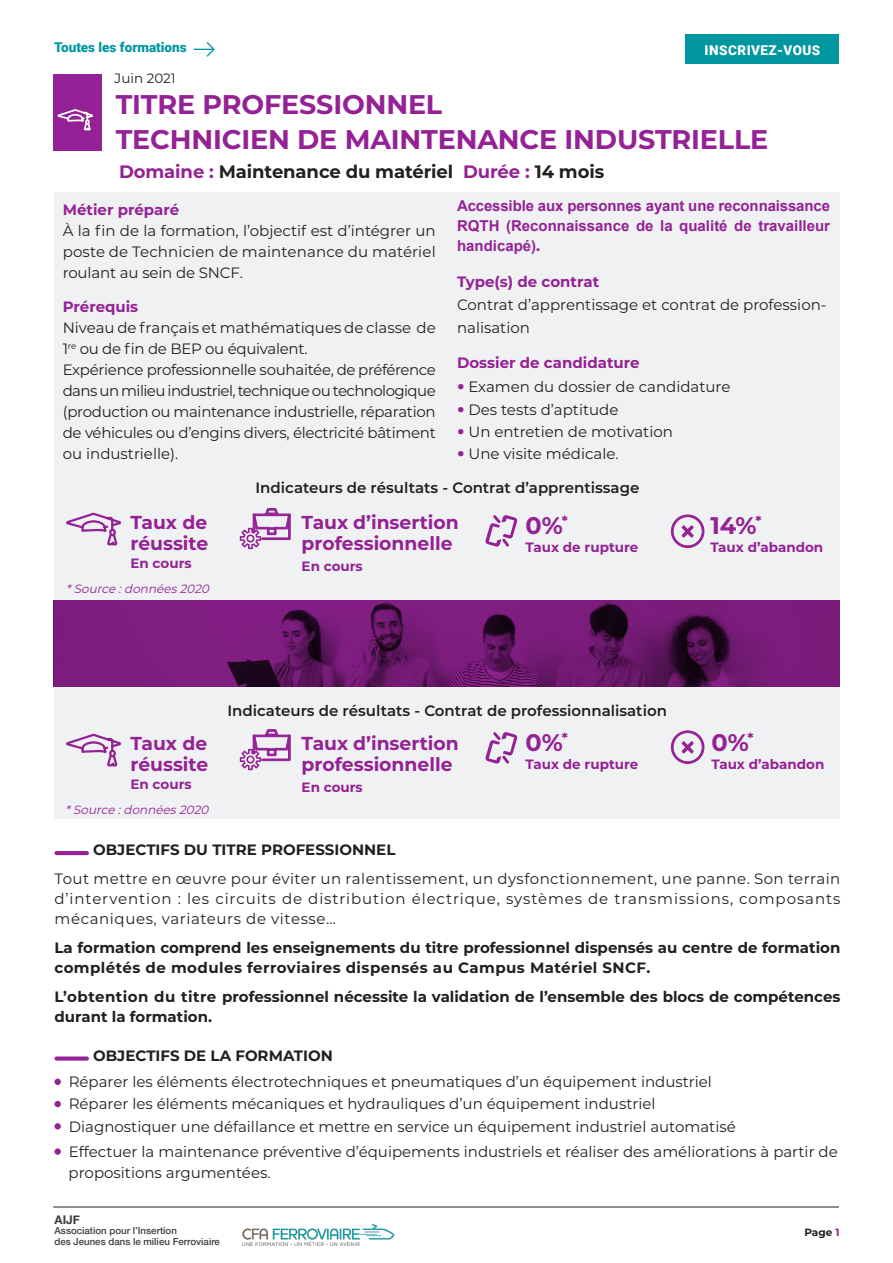
<style>
.page{position:relative;width:893px;height:1263px;background:#fff}
.page>*{position:absolute;margin:0;border:0;box-sizing:border-box;transform-origin:0 0}
.t1{font:700 27px "Montserrat";letter-spacing:-.005em;color:#942195}
.t2{font:700 24px "Montserrat";color:#942195}
.t3{font:700 18.75px/21px "Montserrat";color:#942195}
.t4{font:700 18px "Montserrat";letter-spacing:-.005em;color:#231f20}
.t5{font:15px/21px "Montserrat";color:#231f20;text-align:justify}
.t6{font:700 15px/20.2px "Montserrat";color:#231f20}
.t7{font:700 15px/20px "Arial";color:#942195;text-align:justify}
.t8{font:600 15px "Montserrat";color:#231f20}
.t9{font:700 15px "Montserrat";color:#942195}
.t10{font:700 13.5px "Montserrat";color:#942195}
.t11{font:900 13.5px "Roboto";color:#0097a0}
.t12{font:900 13.5px "Roboto";letter-spacing:.035em;color:#fff}
.t13{font:13.5px "Montserrat";color:#231f20}
.t14{font:italic 12px "Montserrat";color:#942195}
.t15{font:700 12px "Helvetica Neue";color:#3e3e3f}
.t16{font:700 10.5px "Montserrat";color:#231f20}
.t17{font:500 9.75px "Helvetica Neue";color:#3e3e3f}
.s1{color:#942195}
.s2{font-family:"Montserrat"}
.s3{font-family:"DIN Condensed";font-weight:700;color:#942195}
</style>
<div class="page">
<hr style="left:53px;top:1207px;width:786px;height:1px;background:#231f20">
<img style="left:242px;top:1224px;width:153px;height:22px">
<div style="left:53px;top:74px;width:48px;height:77px;background:#942195"></div>
<svg style="left:57px;top:108px;width:45px;height:43px"></svg>
<div style="left:686px;top:34px;width:153px;height:30px;background:#0097a0"></div>
<svg style="left:193px;top:42px;width:22px;height:15px"></svg>
<hr style="left:54px;top:851px;width:35px;height:4px;background:#942195;border-radius:2px">
<svg style="left:54px;top:1056px;width:35px;height:4px"></svg>
<div style="left:54px;top:1078px;width:7px;height:7px;background:#942195;border-radius:50%"></div>
<div style="left:54px;top:1101px;width:7px;height:6px;background:#942195;border-radius:50%"></div>
<div style="left:54px;top:1123px;width:7px;height:6px;background:#942195;border-radius:50%"></div>
<div style="left:54px;top:1148px;width:7px;height:7px;background:#942195;border-radius:50%"></div>
<div style="left:54px;top:192px;width:786px;height:422px;background:#f0f1f2"></div>
<div style="left:54px;top:687px;width:786px;height:132px;background:#f0f1f2"></div>
<img style="left:53px;top:601px;width:786px;height:86px">
<svg style="left:671px;top:514px;width:34px;height:34px"></svg>
<svg style="left:671px;top:730px;width:34px;height:34px"></svg>
<svg style="left:240px;top:508px;width:51px;height:41px"></svg>
<svg style="left:240px;top:729px;width:51px;height:41px"></svg>
<svg style="left:66px;top:512px;width:55px;height:34px"></svg>
<svg style="left:66px;top:733px;width:55px;height:34px"></svg>
<svg style="left:485px;top:515px;width:32px;height:32px"></svg>
<svg style="left:485px;top:732px;width:32px;height:32px"></svg>
<p class="t11" style="left:54px;top:38px;width:134px">Toutes les formations</p>
<p class="t12" style="left:705px;top:41px;width:117px">INSCRIVEZ-VOUS</p>
<p class="t13" style="left:115px;top:69px;width:63px">Juin 2021</p>
<p class="t1" style="left:116px;top:85px;width:328px">TITRE PROFESSIONNEL</p>
<p class="t1" style="left:116px;top:120px;width:654px">TECHNICIEN DE MAINTENANCE INDUSTRIELLE</p>
<p class="t4" style="left:119px;top:158px;width:487px"><span class="s1">Domaine :</span> Maintenance du matériel <span class="s1">Durée :</span> 14 mois</p>
<p class="t9" style="left:63px;top:199px;width:118px">Métier préparé</p>
<p class="t5" style="left:63px;top:220px;width:375px">À la fin de la formation, l’objectif est d’intégrer un poste de Technicien de maintenance du matériel roulant au sein de SNCF.</p>
<p class="t9" style="left:63px;top:296px;width:77px">Prérequis</p>
<p class="t5" style="left:63px;top:317px;width:375px">Niveau de français et mathématiques de classe de<br>1<sup>re</sup> ou de fin de BEP ou équivalent.</p>
<p class="t5" style="left:63px;top:359px;width:375px">Expérience professionnelle souhaitée, de préférence dans un milieu industriel, technique ou technologique (production ou maintenance industrielle, réparation de véhicules ou d’engins divers, électricité bâtiment ou industrielle).</p>
<p class="t7" style="left:457px;top:197px;width:375px">Accessible aux personnes ayant une reconnaissance RQTH (Reconnaissance de la qualité de travailleur handicapé)<span class="s2">.</span></p>
<p class="t9" style="left:457px;top:271px;width:144px">Type(s) de contrat</p>
<p class="t5" style="left:457px;top:292px;width:371px;line-height:23px">Contrat d’apprentissage et contrat de profession&shy;nalisation</p>
<p class="t9" style="left:457px;top:352px;width:184px">Dossier de candidature</p>
<p class="t5" style="left:457px;top:376px;width:275px"><span class="s3">•</span> Examen du dossier de candidature</p>
<p class="t5" style="left:457px;top:398px;width:163px"><span class="s3">•</span> Des tests d’aptitude</p>
<p class="t5" style="left:457px;top:421px;width:217px"><span class="s3">•</span> Un entretien de motivation</p>
<p class="t5" style="left:457px;top:443px;width:163px"><span class="s3">•</span> Une visite médicale.</p>
<p class="t3" style="left:130px;top:510px;width:79px">Taux de réussite</p>
<p class="t10" style="left:130px;top:553px;width:63px">En cours</p>
<p class="t14" style="left:66px;top:581px;width:148px">*Source :données2020</p>
<p class="t8" style="left:255px;top:477px;width:385px">Indicateurs de résultats - Contrat d’apprentissage</p>
<p class="t3" style="left:302px;top:511px;width:159px">Taux d’insertion professionnelle</p>
<p class="t10" style="left:302px;top:556px;width:63px">En cours</p>
<p class="t2" style="left:525px;top:508px;width:44px">0%<sup>*</sup></p>
<p class="t10" style="left:525px;top:537px;width:114px">Taux de rupture</p>
<p class="t3" style="left:130px;top:731px;width:79px">Taux de réussite</p>
<p class="t10" style="left:130px;top:774px;width:63px">En cours</p>
<p class="t14" style="left:65px;top:801px;width:148px">*Source :données2020</p>
<p class="t8" style="left:227px;top:700px;width:441px">Indicateurs de résultats - Contrat de professionnalisation</p>
<p class="t3" style="left:302px;top:732px;width:159px">Taux d’insertion professionnelle</p>
<p class="t10" style="left:302px;top:777px;width:63px">En cours</p>
<p class="t2" style="left:525px;top:725px;width:44px">0%<sup>*</sup></p>
<p class="t10" style="left:525px;top:754px;width:114px">Taux de rupture</p>
<p class="t2" style="left:710px;top:508px;width:53px">14%<sup>*</sup></p>
<p class="t10" style="left:710px;top:538px;width:114px">Taux d’abandon</p>
<p class="t2" style="left:711px;top:725px;width:44px">0%<sup>*</sup></p>
<p class="t10" style="left:711px;top:755px;width:114px">Taux d’abandon</p>
<p class="t6" style="left:93px;top:839px;width:304px">OBJECTIFS DU TITRE PROFESSIONNEL</p>
<p class="t5" style="left:54px;top:868px;width:787px;line-height:20.2px">Tout mettre en œuvre pour éviter un ralentissement, un dysfonctionnement, une panne. Son terrain d’intervention : les circuits de distribution électrique, systèmes de transmissions, composants mécaniques, variateurs de vitesse…</p>
<p class="t6" style="left:54px;top:937px;width:787px">La formation comprend les enseignements du titre professionnel dispensés au centre de formation complétés de modules ferroviaires dispensés au Campus Matériel SNCF.</p>
<p class="t6" style="left:54px;top:986px;width:787px">L’obtention du titre professionnel nécessite la validation de l’ensemble des blocs de compétences durant la formation.</p>
<p class="t6" style="left:93px;top:1044px;width:241px">OBJECTIFS DE LA FORMATION</p>
<p class="t5" style="left:69px;top:1071px;width:645px">Réparer les éléments électrotechniques et pneumatiques d’un équipement industriel</p>
<p class="t5" style="left:69px;top:1093px;width:588px">Réparer les éléments mécaniques et hydrauliques d’un équipement industriel</p>
<p class="t5" style="left:69px;top:1115px;width:668px">Diagnostiquer une défaillance et mettre en service un équipement industriel automatisé</p>
<p class="t5" style="left:69px;top:1140px;width:771px">Effectuer la maintenance préventive d’équipements industriels et réaliser des améliorations à partir de propositions argumentées.</p>
<p class="t15" style="left:54px;top:1210px;width:27px">AIJF</p>
<p class="t17" style="left:54px;top:1223px;width:124px">Association pour l’Insertion</p>
<p class="t17" style="left:54px;top:1234px;width:167px">des Jeunes dans le milieu Ferroviaire</p>
<p class="t16" style="left:804px;top:1225px;width:37px">Page <span class="s1">1</span></p>
</div>
